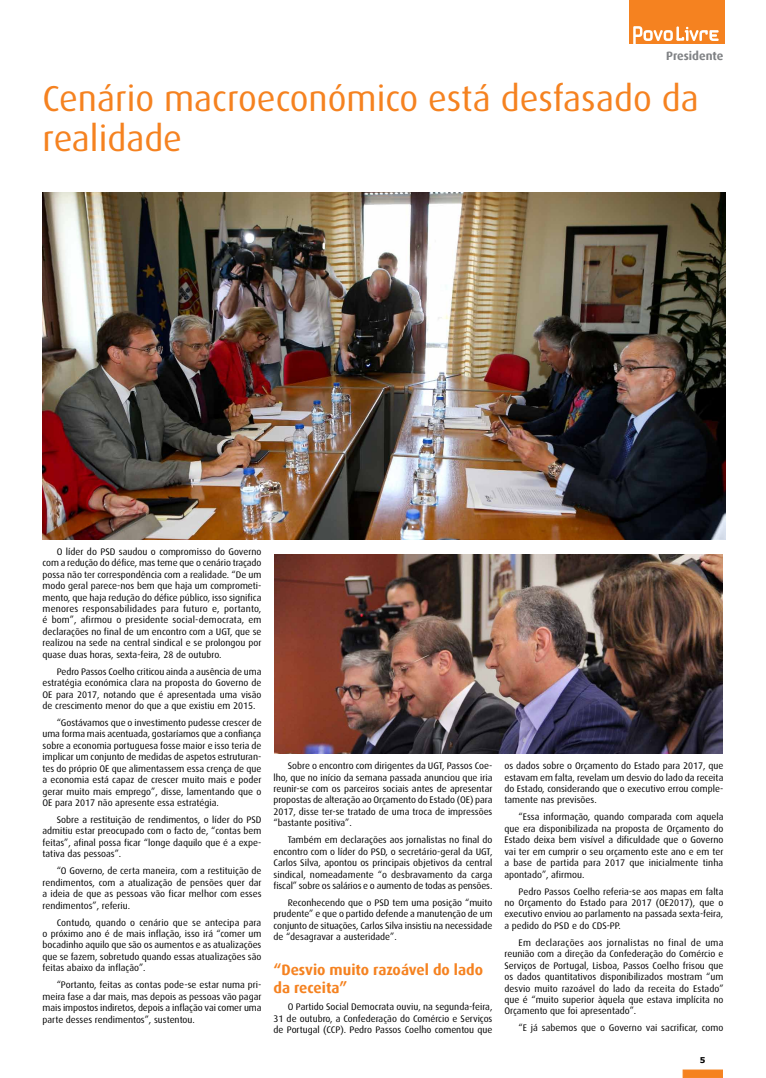
<style>
.page{position:relative;width:766px;height:1078px;background:#fff}
.page>*{position:absolute;margin:0;border:0;box-sizing:border-box;transform-origin:0 0}
.t1{font:36px/40px "Dax";color:#f58220}
.t2{font:700 15px/18px "Dax";color:#f58220}
.t3{font:700 12px "Dax";color:#808285}
.t4{font:9.5px/11.4px "Dax";color:#000;text-align:justify}
.t5{font:700 8px "Verdana";color:#000}
</style>
<div class="page">
<div style="left:682px;top:1069px;width:40px;height:8px;background:#f58220;border:1px solid #f58220"></div>
<div style="left:628px;top:0;width:96px;height:44px;background:#f58220"></div>
<svg style="left:633px;top:26px;width:85px;height:18px"></svg>
<img style="left:274px;top:554px;width:448px;height:199px">
<img style="left:43px;top:193px;width:682px;height:346px">
<p class="t3" style="left:666px;top:49px;width:59px">Presidente</p>
<h1 class="t1" style="left:43px;top:79px;width:657px">Cenário macroeconómico está desfasado da realidade</h1>
<p class="t4" style="left:43px;top:546px;width:220px;text-indent:14px">O líder do PSD saudou o compromisso do Governo com a redução do défice, mas teme que o cenário traçado possa não ter correspondência com a realidade. “De um modo geral parece-nos bem que haja um comprometi&shy;mento, que haja redução do défice público, isso significa menores responsabilidades para futuro e, portanto, é bom”, afirmou o presidente social-democrata, em declarações no final de um encontro com a UGT, que se realizou na sede na central sindical e se prolongou por quase duas horas, sexta-feira, 28 de outubro.</p>
<p class="t4" style="left:43px;top:665px;width:220px;text-indent:14px">Pedro Passos Coelho criticou ainda a ausência de uma estratégia económica clara na proposta do Governo de OE para 2017, notando que é apresentada uma visão de crescimento menor do que a que existiu em 2015.</p>
<p class="t4" style="left:43px;top:717px;width:220px;text-indent:14px">“Gostávamos que o investimento pudesse crescer de uma forma mais acentuada, gostaríamos que a confiança sobre a economia portuguesa fosse maior e isso teria de implicar um conjunto de medidas de aspetos estruturan&shy;tes do próprio OE que alimentassem essa crença de que a economia está capaz de crescer muito mais e poder gerar muito mais emprego”, disse, lamentando que o OE para 2017 não apresente essa estratégia.</p>
<p class="t4" style="left:43px;top:813px;width:220px;text-indent:14px">Sobre a restituição de rendimentos, o líder do PSD admitiu estar preocupado com o facto de, “contas bem feitas”, afinal possa ficar “longe daquilo que é a expe&shy;tativa das pessoas”.</p>
<p class="t4" style="left:43px;top:865px;width:220px;text-indent:14px">“O Governo, de certa maneira, com a restituição de rendimentos, com a atualização de pensões quer dar a ideia de que as pessoas vão ficar melhor com esses rendimentos”, referiu.</p>
<p class="t4" style="left:43px;top:916px;width:220px;text-indent:14px">Contudo, quando o cenário que se antecipa para o próximo ano é de mais inflação, isso irá “comer um bocadinho aquilo que são os aumentos e as atualizações que se fazem, sobretudo quando essas atualizações são feitas abaixo da inflação”.</p>
<p class="t4" style="left:43px;top:979px;width:220px;text-indent:14px">“Portanto, feitas as contas pode-se estar numa pri&shy;meira fase a dar mais, mas depois as pessoas vão pagar mais impostos indiretos, depois a inflação vai comer uma parte desses rendimentos”, sustentou.</p>
<p class="t4" style="left:273px;top:760px;width:220px;text-indent:14px">Sobre o encontro com dirigentes da UGT, Passos Coe&shy;lho, que no início da semana passada anunciou que iria reunir-se com os parceiros sociais antes de apresentar propostas de alteração ao Orçamento do Estado (OE) para 2017, disse ter-se tratado de uma troca de impressões “bastante positiva”.</p>
<p class="t4" style="left:273px;top:834px;width:220px;text-indent:14px">Também em declarações aos jornalistas no final do encontro com o líder do PSD, o secretário-geral da UGT, Carlos Silva, apontou os principais objetivos da central sindical, nomeadamente “o desbravamento da carga fiscal” sobre os salários e o aumento de todas as pensões.</p>
<p class="t4" style="left:273px;top:896px;width:220px;text-indent:14px">Reconhecendo que o PSD tem uma posição “muito prudente” e que o partido defende a manutenção de um conjunto de situações, Carlos Silva insistiu na necessidade de “desagravar a austeridade”.</p>
<h2 class="t2" style="left:273px;top:960px;width:211px">“Desvio muito razoável do lado da receita”</h2>
<p class="t4" style="left:273px;top:1001px;width:220px;text-indent:14px">O Partido Social Democrata ouviu, na segunda-feira, 31 de outubro, a Confederação do Comércio e Serviços de Portugal (CCP). Pedro Passos Coelho comentou que</p>
<p class="t4" style="left:504px;top:760px;width:220px">os dados sobre o Orçamento do Estado para 2017, que estavam em falta, revelam um desvio do lado da receita do Estado, considerando que o executivo errou comple&shy;tamente nas previsões.</p>
<p class="t4" style="left:504px;top:811px;width:220px;text-indent:14px">“Essa informação, quando comparada com aquela que era disponibilizada na proposta de Orçamento do Estado deixa bem visível a dificuldade que o Governo vai ter em cumprir o seu orçamento este ano e em ter a base de partida para 2017 que inicialmente tinha apontado”, afirmou.</p>
<p class="t4" style="left:504px;top:885px;width:220px;text-indent:14px">Pedro Passos Coelho referia-se aos mapas em falta no Orçamento do Estado para 2017 (OE2017), que o executivo enviou ao parlamento na passada sexta-feira, a pedido do PSD e do CDS-PP.</p>
<p class="t4" style="left:504px;top:936px;width:220px;text-indent:14px">Em declarações aos jornalistas no final de uma reunião com a direção da Confederação do Comércio e Serviços de Portugal, Lisboa, Passos Coelho frisou que os dados quantitativos disponibilizados mostram “um desvio muito razoável do lado da receita do Estado” que é “muito superior àquela que estava implícita no Orçamento que foi apresentado”.</p>
<p class="t4" style="left:518px;top:1022px;width:206px">“E já sabemos que o Governo vai sacrificar, como</p>
<p class="t5" style="left:699px;top:1054px;width:7px">5</p>
</div>
